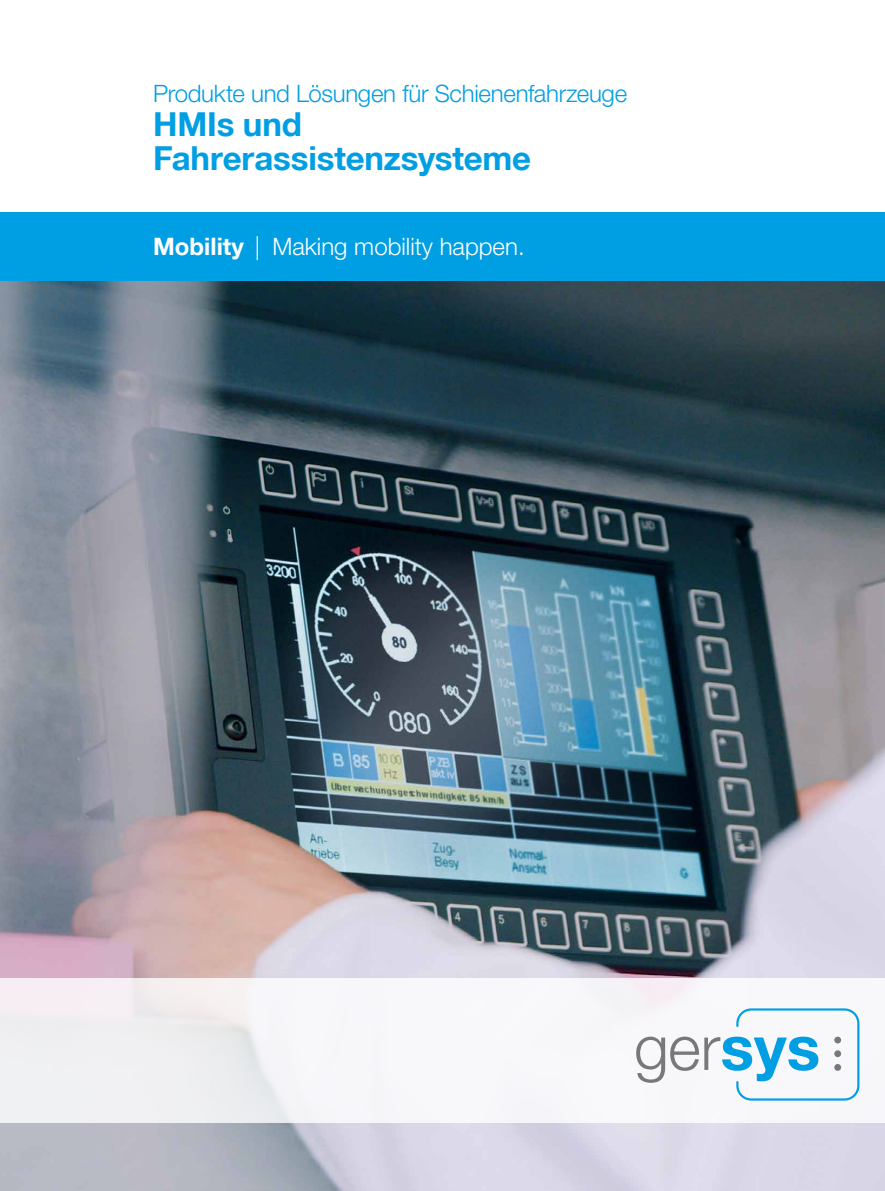
<style>
.page{position:relative;width:885px;height:1191px;background:#fff}
.page>*{position:absolute;margin:0;border:0;box-sizing:border-box;transform-origin:0 0}
.t1{font:700 33px/34px "Helvetica Neue LT";letter-spacing:-.005em;color:#009ee3}
.t2{font:300 24px "Helvetica Neue LT Pro";letter-spacing:-.01em;color:#009ee3}
.t3{font:300 24px "Helvetica Neue LT Pro";color:#fff}
.s1{font-family:"Helvetica Neue LT";font-weight:700}
</style>
<div class="page">
<img style="left:0;top:281px;width:884px;height:910px">
<div style="left:0;top:213px;width:884px;height:68px;background:#009ee3"></div>
<div style="left:0;top:978px;width:884px;height:145px;background:#f7f6f9"></div>
<svg style="left:636px;top:1008px;width:223px;height:92px"></svg>
<div style="left:834px;top:1050px;width:7px;height:7px;background:#78777a;border-radius:50%"></div>
<div style="left:834px;top:1064px;width:7px;height:6px;background:#78777a;border-radius:50%"></div>
<div style="left:834px;top:1036px;width:7px;height:7px;background:#78777a;border-radius:50%"></div>
<p class="t2" style="left:153px;top:79px;width:475px">Produkte und Lösungen für Schienenfahrzeuge</p>
<h1 class="t1" style="left:153px;top:107px;width:379px">HMIs und<br>Fahrerassistenzsysteme</h1>
<p class="t3" style="left:153px;top:232px;width:373px"><span class="s1">Mobility</span> | Making mobility happen.</p>
</div>
